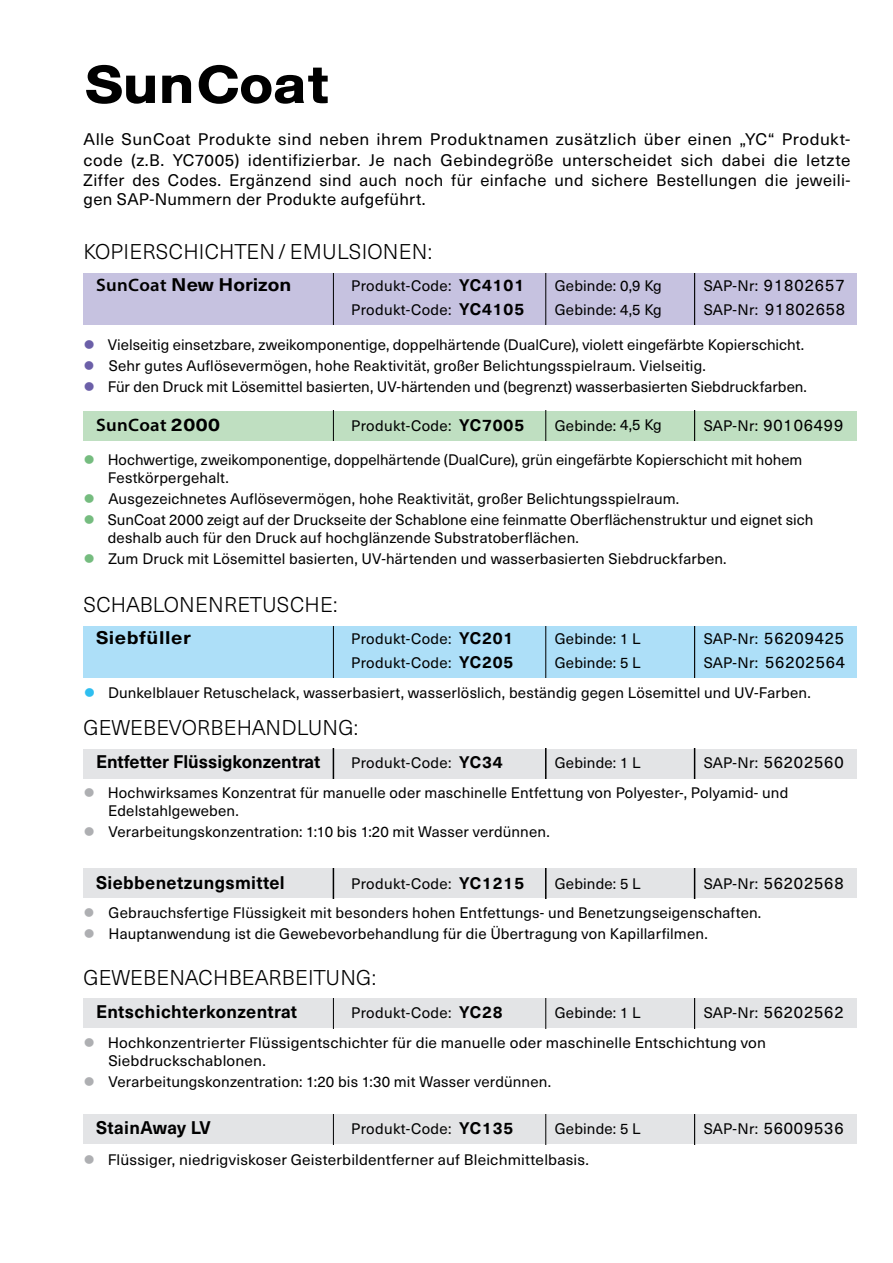
<style>
.page{position:relative;width:893px;height:1263px;background:#fff}
.page>*{position:absolute;margin:0;border:0;box-sizing:border-box;transform-origin:0 0}
.t1{font:300 21px "Neue Haas Unica W1 G";letter-spacing:.01em;color:#000}
.t2{font:700 18px "Neue Haas Unica W1 G";letter-spacing:.015em;color:#000}
.t3{font:700 18px "Neue Haas Unica W1 G";letter-spacing:.015em;color:#000;scale:1.1 1}
.t4{font:600 18px "Myriad Pro";letter-spacing:.02em;color:#000;scale:1.04 1}
.t5{font:16.5px/21px "Neue Haas Unica W1 G";letter-spacing:.025em;color:#000;scale:1.04 1}
.t6{font:16.5px "Neue Haas Unica W1 G";letter-spacing:.05em;color:#000}
.t7{font:16.5px/19.5px "Neue Haas Unica W1 G";letter-spacing:.025em;color:#000}
.t8{font:16.5px "Neue Haas Unica W1 G";letter-spacing:.06em;color:#000}
.t9{font:15px/18px "Neue Haas Unica W1 G";letter-spacing:.01em;color:#000}
.s1{font-family:"Myriad Pro";font-weight:600}
.s2{font-weight:700;font-size:16.5px}
.s3{font-size:15px}
.s4{color:#6b5fa8}
.s5{font-family:"Neue Haas Unica W1 G";font-weight:700}
.s6{color:#75bc7f}
.s7{color:#2ebef0}
.s8{color:#aeafb2}
</style>
<div class="page">
<svg style="left:86px;top:65px;width:69px;height:39px"></svg>
<svg style="left:162px;top:75px;width:29px;height:28px"></svg>
<svg style="left:199px;top:65px;width:129px;height:39px"></svg>
<div style="left:83px;top:411px;width:774px;height:29px;background:#bfdfc1"></div>
<svg style="left:333px;top:411px;width:1px;height:29px"></svg>
<svg style="left:545px;top:411px;width:1px;height:29px"></svg>
<svg style="left:694px;top:411px;width:1px;height:29px"></svg>
<div style="left:83px;top:273px;width:774px;height:51px;background:#c6c2e0"></div>
<hr style="left:333px;top:273px;width:1px;height:51px;background:#000">
<hr style="left:545px;top:273px;width:1px;height:51px;background:#000">
<hr style="left:694px;top:273px;width:1px;height:51px;background:#000">
<div style="left:83px;top:626px;width:774px;height:51px;background:#addff8"></div>
<hr style="left:333px;top:626px;width:1px;height:51px;background:#000">
<hr style="left:545px;top:626px;width:1px;height:51px;background:#000">
<hr style="left:694px;top:626px;width:1px;height:51px;background:#000">
<div style="left:83px;top:749px;width:774px;height:29px;background:#e3e4e6"></div>
<svg style="left:333px;top:749px;width:1px;height:29px"></svg>
<svg style="left:545px;top:749px;width:1px;height:29px"></svg>
<svg style="left:694px;top:749px;width:1px;height:29px"></svg>
<div style="left:83px;top:868px;width:774px;height:30px;background:#e3e4e6"></div>
<hr style="left:333px;top:868px;width:1px;height:30px;background:#000">
<hr style="left:545px;top:868px;width:1px;height:30px;background:#000">
<hr style="left:694px;top:868px;width:1px;height:30px;background:#000">
<div style="left:83px;top:998px;width:774px;height:30px;background:#e3e4e6"></div>
<hr style="left:333px;top:998px;width:1px;height:30px;background:#000">
<hr style="left:545px;top:998px;width:1px;height:30px;background:#000">
<hr style="left:694px;top:998px;width:1px;height:30px;background:#000">
<div style="left:83px;top:1114px;width:774px;height:30px;background:#e3e4e6"></div>
<hr style="left:333px;top:1114px;width:1px;height:30px;background:#000">
<hr style="left:545px;top:1114px;width:1px;height:30px;background:#000">
<hr style="left:694px;top:1114px;width:1px;height:30px;background:#000">
<p class="t5" style="left:84px;top:128px;width:739px">Alle SunCoat Produkte sind neben ihrem Produktnamen zusätzlich über einen „YC“ Produkt&shy;code (z.B. YC7005) identifizierbar. Je nach Gebindegröße unterscheidet sich dabei die letzte</p>
<p class="t7" style="left:84px;top:169px;width:768px">Ziffer des Codes. Ergänzend sind auch noch für einfache und sichere Bestellungen die jeweili&shy;gen SAP-Nummern der Produkte aufgeführt.</p>
<h1 class="t1" style="left:83px;top:236px;width:350px">KOPIERSCHICHTEN/ EMULSIONEN:</h1>
<p class="t3" style="left:96px;top:271px;width:179px"><span class="s1">SunCoat</span> New Horizon</p>
<p class="t9" style="left:351px;top:276px;width:174px">Produkt-Code: <span class="s2">YC4101</span></p>
<p class="t9" style="left:555px;top:276px;width:108px">Gebinde: 0,9 Kg</p>
<p class="t8" style="left:704px;top:273px;width:143px"><span class="s3">SAP-Nr:</span> 91802657</p>
<p class="t9" style="left:351px;top:300px;width:174px">Produkt-Code: <span class="s2">YC4105</span></p>
<p class="t9" style="left:555px;top:300px;width:108px">Gebinde: 4,5 Kg</p>
<p class="t6" style="left:704px;top:297px;width:143px"><span class="s3">SAP-Nr:</span> 91802658</p>
<p class="t9" style="left:84px;top:335px;width:722px"><span class="s4">●</span> Vielseitig einsetzbare, zweikomponentige, doppelhärtende (DualCure), violett eingefärbte Kopierschicht.</p>
<p class="t9" style="left:84px;top:356px;width:624px"><span class="s4">●</span> Sehr gutes Auflösevermögen, hohe Reaktivität, großer Belichtungsspielraum. Vielseitig.</p>
<p class="t9" style="left:84px;top:377px;width:725px"><span class="s4">●</span> Für den Druck mit Lösemittel basierten, UV-härtenden und (begrenzt) wasserbasierten Siebdruckfarben.</p>
<p class="t4" style="left:96px;top:413px;width:121px">SunCoat <span class="s5">2000</span></p>
<p class="t9" style="left:351px;top:416px;width:174px">Produkt-Code: <span class="s2">YC7005</span></p>
<p class="t9" style="left:555px;top:416px;width:108px">Gebinde: 4,5 Kg</p>
<p class="t6" style="left:704px;top:413px;width:141px"><span class="s3">SAP-Nr:</span> 90106499</p>
<p class="t9" style="left:108px;top:450px;width:696px;text-indent:-24px"><span class="s6">●</span> Hochwertige, zweikomponentige, doppelhärtende (DualCure), grün eingefärbte Kopierschicht mit hohem<br>Festkörpergehalt.</p>
<p class="t9" style="left:84px;top:489px;width:597px"><span class="s6">●</span> Ausgezeichnetes Auflösevermögen, hohe Reaktivität, großer Belichtungsspielraum.</p>
<p class="t9" style="left:108px;top:510px;width:707px;text-indent:-24px"><span class="s6">●</span> SunCoat 2000 zeigt auf der Druckseite der Schablone eine feinmatte Oberflächenstruktur und eignet sich deshalb auch für den Druck auf hochglänzende Substratoberflächen.</p>
<p class="t9" style="left:84px;top:549px;width:645px"><span class="s6">●</span> Zum Druck mit Lösemittel basierten, UV-härtenden und wasserbasierten Siebdruckfarben.</p>
<h1 class="t1" style="left:83px;top:589px;width:256px">SCHABLONENRETUSCHE:</h1>
<p class="t3" style="left:96px;top:624px;width:88px">Siebfüller</p>
<p class="t9" style="left:351px;top:629px;width:164px">Produkt-Code: <span class="s2">YC201</span></p>
<p class="t9" style="left:555px;top:629px;width:87px">Gebinde: 1 L</p>
<p class="t6" style="left:704px;top:626px;width:142px"><span class="s3">SAP-Nr:</span> 56209425</p>
<p class="t9" style="left:351px;top:653px;width:164px">Produkt-Code: <span class="s2">YC205</span></p>
<p class="t9" style="left:555px;top:653px;width:87px">Gebinde: 5 L</p>
<p class="t6" style="left:704px;top:650px;width:143px"><span class="s3">SAP-Nr:</span> 56202564</p>
<p class="t9" style="left:84px;top:683px;width:728px"><span class="s7">●</span> Dunkelblauer Retuschelack, wasserbasiert, wasserlöslich, beständig gegen Lösemittel und UV-Farben.</p>
<h1 class="t1" style="left:83px;top:712px;width:276px">GEWEBEVORBEHANDLUNG:</h1>
<p class="t2" style="left:96px;top:748px;width:226px">Entfetter Flüssigkonzentrat</p>
<p class="t9" style="left:351px;top:753px;width:153px">Produkt-Code: <span class="s2">YC34</span></p>
<p class="t9" style="left:555px;top:753px;width:87px">Gebinde: 1 L</p>
<p class="t6" style="left:704px;top:750px;width:141px"><span class="s3">SAP-Nr:</span> 56202560</p>
<p class="t9" style="left:108px;top:783px;width:682px;text-indent:-25px"><span class="s8">●</span> Hochwirksames Konzentrat für manuelle oder maschinelle Entfettung von Polyester-, Polyamid- und<br>Edelstahlgeweben.</p>
<p class="t9" style="left:84px;top:822px;width:468px"><span class="s8">●</span> Verarbeitungskonzentration: 1:10 bis 1:20 mit Wasser verdünnen.</p>
<p class="t2" style="left:96px;top:868px;width:190px">Siebbenetzungsmittel</p>
<p class="t9" style="left:351px;top:873px;width:174px">Produkt-Code: <span class="s2">YC1215</span></p>
<p class="t9" style="left:555px;top:873px;width:87px">Gebinde: 5 L</p>
<p class="t6" style="left:704px;top:870px;width:141px"><span class="s3">SAP-Nr:</span> 56202568</p>
<p class="t9" style="left:84px;top:903px;width:679px"><span class="s8">●</span> Gebrauchsfertige Flüssigkeit mit besonders hohen Entfettungs- und Benetzungseigenschaften.</p>
<p class="t9" style="left:84px;top:924px;width:626px"><span class="s8">●</span> Hauptanwendung ist die Gewebevorbehandlung für die Übertragung von Kapillarfilmen.</p>
<h1 class="t1" style="left:83px;top:962px;width:294px">GEWEBENACHBEARBEITUNG:</h1>
<p class="t2" style="left:96px;top:998px;width:203px">Entschichterkonzentrat</p>
<p class="t9" style="left:351px;top:1003px;width:153px">Produkt-Code: <span class="s2">YC28</span></p>
<p class="t9" style="left:555px;top:1003px;width:87px">Gebinde: 1 L</p>
<p class="t6" style="left:704px;top:1000px;width:141px"><span class="s3">SAP-Nr:</span> 56202562</p>
<p class="t9" style="left:108px;top:1033px;width:659px;text-indent:-25px"><span class="s8">●</span> Hochkonzentrierter Flüssigentschichter für die manuelle oder maschinelle Entschichtung von<br>Siebdruckschablonen.</p>
<p class="t9" style="left:84px;top:1072px;width:469px"><span class="s8">●</span> Verarbeitungskonzentration: 1:20 bis 1:30 mit Wasser verdünnen.</p>
<p class="t2" style="left:96px;top:1114px;width:116px">StainAway LV</p>
<p class="t9" style="left:351px;top:1118px;width:164px">Produkt-Code: <span class="s2">YC135</span></p>
<p class="t9" style="left:555px;top:1118px;width:87px">Gebinde: 5 L</p>
<p class="t6" style="left:704px;top:1116px;width:141px"><span class="s3">SAP-Nr:</span> 56009536</p>
<p class="t9" style="left:84px;top:1149px;width:507px"><span class="s8">●</span> Flüssiger, niedrigviskoser Geisterbildentferner auf Bleichmittelbasis.</p>
</div>
